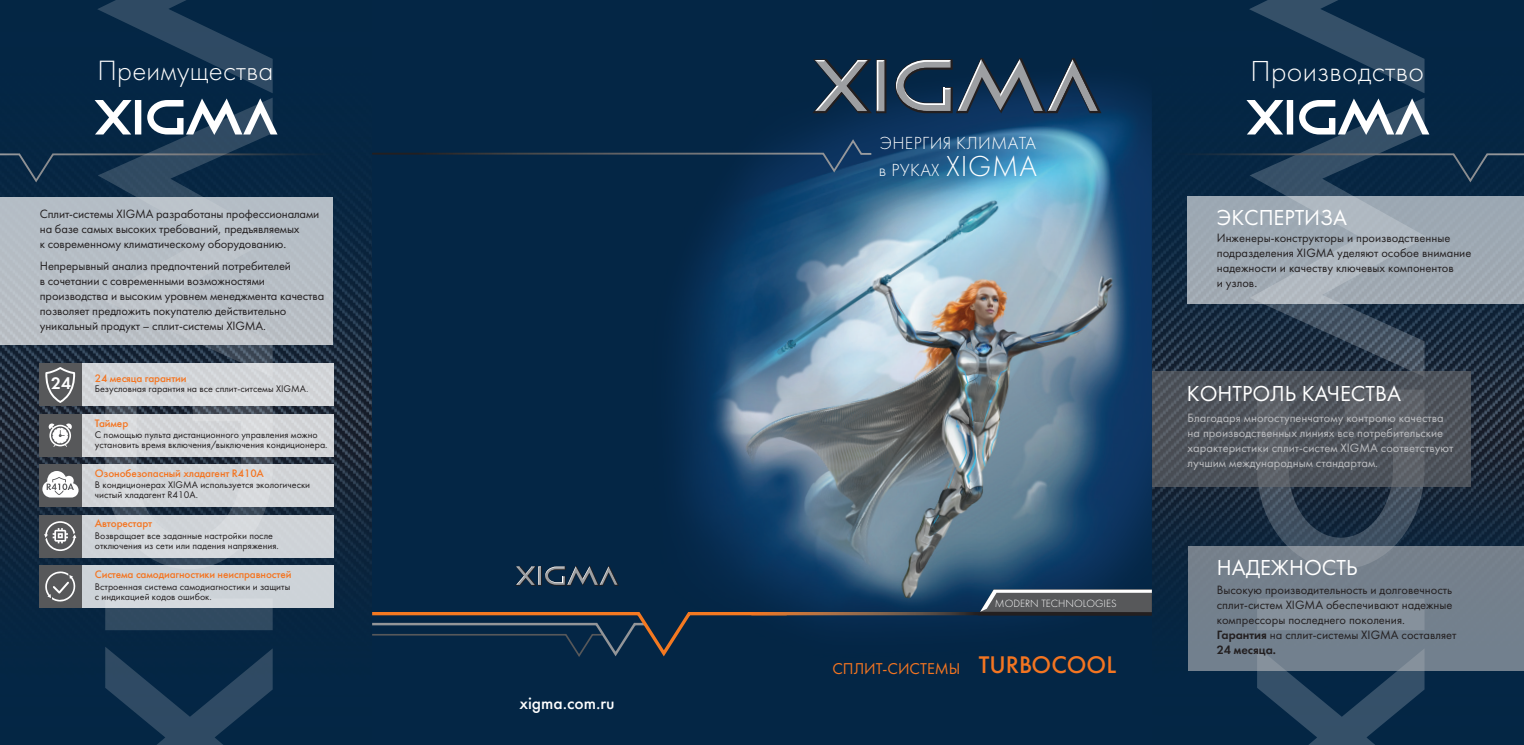
<style>
.page{position:relative;width:1524px;height:745px;background:#fff}
.page>*{position:absolute;margin:0;border:0;box-sizing:border-box;transform-origin:0 0}
.t1{font:30px "Futura Light C";letter-spacing:.01em;color:#fff}
.t2{font:28.88px "Futura Light C";letter-spacing:.01em;color:#fff}
.t3{font:22.5px "Futura Book C";color:#fff}
.t4{font:18.12px/26.2px "Futura Light C";letter-spacing:.02em;color:#fff}
.t5{font:17.5px "Futura Medium C";color:#fff}
.t6{font:17.38px "Futura Demi C";color:#fff}
.t7{font:16.25px "Futura Book C";color:#f47521}
.t8{font:12.5px/15px "Futura Book C";letter-spacing:-.01em;color:#231f20}
.t9{font:12.5px/15px "Futura Book C";color:#bcbdc0}
.t10{font:12.5px "Futura Demi C";color:#231f20}
.t11{font:11.25px "Futura Medium C";letter-spacing:-.01em;color:#f47521}
.t12{font:10.88px "Futura Light C";color:#fff}
.t13{font:10px/10px "Futura Book C";color:#231f20}
.s1{font-size:30px}
.s2{font-family:"Futura Medium C";font-size:25px}
.s3{font-family:"Futura Demi C"}
</style>
<div class="page">
<img style="left:0;top:0;width:372px;height:422px">
<img style="left:0;top:422px;width:372px;height:322px">
<img style="left:1152px;top:0;width:372px;height:421px">
<img style="left:1152px;top:421px;width:372px;height:323px">
<div style="left:372px;top:0;width:780px;height:744px;background:#042645"></div>
<img style="left:570px;top:59px;width:582px;height:561px">
<svg style="left:0;top:152px;width:357px;height:32px;background:#0c2a46"></svg>
<div style="left:0;top:197px;width:333px;height:147px;background:#b6bdc5"></div>
<svg style="left:1257px;top:670px;width:167px;height:74px;background:#1d3b57"></svg>
<svg style="left:1249px;top:135px;width:177px;height:236px;background:#283c50"></svg>
<svg style="left:1257px;top:487px;width:167px;height:59px;background:#2b3b4e"></svg>
<svg style="left:105px;top:646px;width:168px;height:98px;background:#153450"></svg>
<div style="left:105px;top:598px;width:168px;height:31px;background:#304a60"></div>
<svg style="left:98px;top:135px;width:177px;height:228px"></svg>
<svg style="left:105px;top:406px;width:168px;height:159px;background:#3c4a59"></svg>
<svg style="left:95px;top:0;width:182px;height:135px;background:#28455f"></svg>
<svg style="left:1246px;top:0;width:183px;height:135px;background:#294660"></svg>
<svg style="left:516px;top:565px;width:103px;height:20px"></svg>
<svg style="left:369px;top:610px;width:421px;height:49px"></svg>
<svg style="left:751px;top:611px;width:227px;height:4px"></svg>
<svg style="left:812px;top:59px;width:74px;height:54px"></svg>
<svg style="left:895px;top:58px;width:206px;height:55px"></svg>
<svg style="left:370px;top:137px;width:503px;height:37px"></svg>
<svg style="left:1149px;top:152px;width:375px;height:31px;background:#15324d"></svg>
<svg style="left:1187px;top:197px;width:337px;height:107px;background:#a2acb5"></svg>
<svg style="left:1188px;top:546px;width:336px;height:124px;background:#77838f"></svg>
<svg style="left:1152px;top:371px;width:318px;height:116px;background:#52575e"></svg>
<div style="left:71px;top:363px;width:262px;height:43px;background:#d3d6d9"></div>
<div style="left:71px;top:413px;width:262px;height:43px;background:#d6d8da"></div>
<div style="left:71px;top:464px;width:262px;height:42px;background:#d2d6d9"></div>
<div style="left:71px;top:514px;width:262px;height:43px;background:#d0d5d9"></div>
<div style="left:71px;top:565px;width:262px;height:42px;background:#ced3d8"></div>
<div style="left:39px;top:363px;width:42px;height:43px;background:#57585a"></div>
<svg style="left:45px;top:367px;width:30px;height:35px"></svg>
<div style="left:39px;top:464px;width:42px;height:42px;background:#57585a"></div>
<svg style="left:42px;top:471px;width:37px;height:26px"></svg>
<div style="left:39px;top:514px;width:42px;height:43px;background:#57585a"></div>
<svg style="left:44px;top:521px;width:32px;height:29px"></svg>
<div style="left:39px;top:413px;width:42px;height:43px;background:#57585a"></div>
<svg style="left:48px;top:423px;width:24px;height:23px"></svg>
<div style="left:39px;top:565px;width:42px;height:42px;background:#57585a"></div>
<svg style="left:45px;top:571px;width:31px;height:31px"></svg>
<svg style="left:978px;top:589px;width:174px;height:26px;background:#626468"></svg>
<h2 class="t2" style="left:97px;top:56px;width:178px">Преимущества</h2>
<h1 class="t1" style="left:1250px;top:56px;width:175px">Производство</h1>
<p class="t8" style="left:40px;top:206px;width:281px">Сплит-системы XIGMA разработаны профессионалами на базе самых высоких требований, предъявляемых<br>к современному климатическому оборудованию.</p>
<p class="t8" style="left:40px;top:258px;width:286px">Непрерывный анализ предпочтений потребителей<br>в сочетании с современными возможностями производства и высоким уровнем менеджмента качества позволяет предложить покупателю действительно уникальный продукт – сплит-системы XIGMA.</p>
<h3 class="t6" style="left:51px;top:373px;width:21px">24</h3>
<p class="t11" style="left:95px;top:372px;width:93px">24 месяца гарантии</p>
<p class="t13" style="left:95px;top:384px;width:215px">Безусловная гарантия на все сплит-ситсемы XIGMA.</p>
<p class="t11" style="left:95px;top:416px;width:35px">Таймер</p>
<p class="t13" style="left:95px;top:429px;width:234px">С помощью пульта дистанционного управления можно установить время включения/выключения кондиционера.</p>
<p class="t11" style="left:95px;top:466px;width:171px">Озонобезопасный хладагент R410A</p>
<p class="t13" style="left:95px;top:479px;width:217px">В кондиционерах XIGMA используется экологически чистый хладагент R410A.</p>
<p class="t11" style="left:95px;top:516px;width:59px">Авторестарт</p>
<p class="t13" style="left:95px;top:530px;width:185px">Возвращает все заданные настройки после отключения из сети или падения напряжения.</p>
<p class="t11" style="left:95px;top:567px;width:198px">Система самодиагностики неисправностей</p>
<p class="t13" style="left:95px;top:581px;width:197px">Встроенная система самодиагностики и защиты с индикацией кодов ошибок.</p>
<h3 class="t5" style="left:519px;top:692px;width:97px">xigma.com.ru</h3>
<h3 class="t4" style="left:879px;top:131px;width:159px">ЭНЕРГИЯ КЛИМАТА в РУКАХ <span class="s1">XIGMA</span></h3>
<p class="t12" style="left:995px;top:597px;width:123px">MODERN TECHNOLOGIES</p>
<h3 class="t7" style="left:832px;top:658px;width:285px">СПЛИТ-СИСТЕМЫ <span class="s2">TURBOCOOL</span></h3>
<h3 class="t3" style="left:1217px;top:205px;width:132px">ЭКСПЕРТИЗА</h3>
<p class="t8" style="left:1217px;top:230px;width:256px">Инженеры-конструкторы и производственные подразделения XIGMA уделяют особое внимание надежности и качеству ключевых компонентов<br>и узлов.</p>
<h3 class="t3" style="left:1187px;top:381px;width:215px">КОНТРОЛЬ КАЧЕСТВА</h3>
<p class="t9" style="left:1187px;top:410px;width:267px">Благодаря многоступенчатому контролю качества на производственных линиях все потребительские характеристики сплит-систем XIGMA соответствуют лучшим международным стандартам.</p>
<h3 class="t3" style="left:1217px;top:555px;width:142px">НАДЕЖНОСТЬ</h3>
<p class="t8" style="left:1217px;top:581px;width:241px">Высокую производительность и долговечность сплит-систем XIGMA обеспечивают надежные компрессоры последнего поколения.<br><span class="s3">Гарантия</span> на сплит-системы XIGMA составляет</p>
<p class="t10" style="left:1217px;top:641px;width:61px">24 месяца.</p>
</div>
